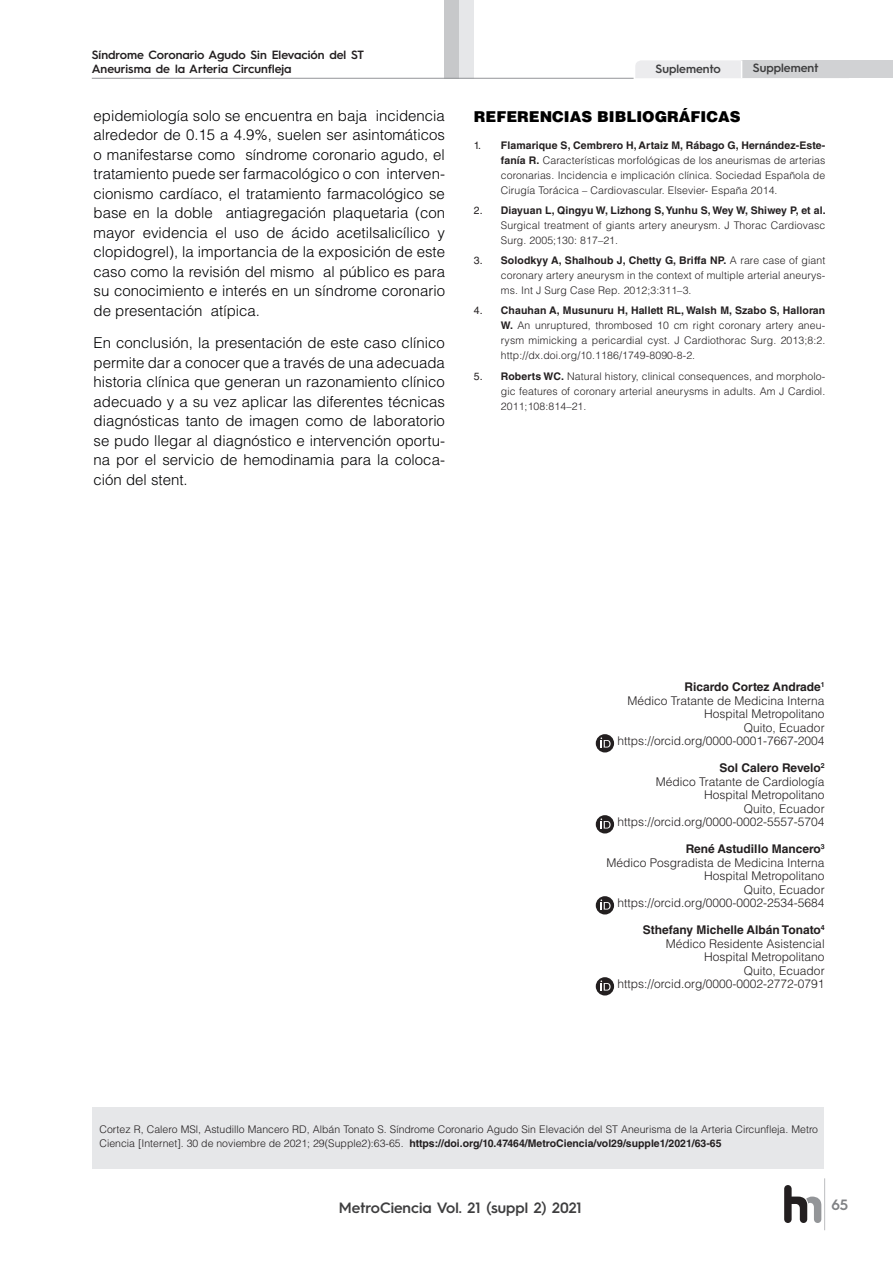
<style>
.page{position:relative;width:893px;height:1263px;background:#fff}
.page>*{position:absolute;margin:0;border:0;box-sizing:border-box;transform-origin:0 0}
.t1{font:300 15px/19.5px "Helvetica LT Std";color:#000002;text-align:justify}
.t2{font:600 15px "Hurme Geometric Sans 3";color:#3e3e3f}
.t3{font:900 15px "Helvetica LT Std";color:#000}
.t4{font:600 15px "Hurme Geometric Sans 3";color:#808285}
.t5{font:300 12px "Helvetica LT Std";color:#231f20}
.t6{font:700 12px "Helvetica LT Std";color:#231f20}
.t7{font:600 12px "Hurme Geometric Sans 3";color:#231f20}
.t8{font:600 12px "Hurme Geometric Sans 3";color:#3e3e3f}
.t9{font:300 10.5px/15px "Helvetica LT Std";letter-spacing:.01em;color:#231f20;text-align:justify}
.s1{font-weight:400}
.s2{font-weight:700}
</style>
<div class="page">
<hr style="left:824px;top:1178px;width:1px;height:52px;background:#bcbdc0">
<svg style="left:784px;top:1185px;width:37px;height:38px"></svg>
<div style="left:445px;top:0;width:14px;height:78px;background:#c7c8ca"></div>
<div style="left:459px;top:0;width:14px;height:78px;background:#e6e7e9"></div>
<hr style="left:92px;top:78px;width:542px;height:1px;background:#939598">
<div style="left:742px;top:60px;width:151px;height:18px;background:#d1d2d4"></div>
<div style="left:635px;top:60px;width:108px;height:18px;background:#ececee"></div>
<div style="left:596px;top:734px;width:18px;height:18px;background:#231f20;border-radius:50%"></div>
<svg style="left:601px;top:737px;width:10px;height:11px"></svg>
<svg style="left:596px;top:815px;width:18px;height:18px"></svg>
<svg style="left:601px;top:818px;width:10px;height:11px"></svg>
<svg style="left:596px;top:896px;width:18px;height:18px"></svg>
<svg style="left:601px;top:899px;width:10px;height:11px"></svg>
<svg style="left:596px;top:977px;width:18px;height:18px"></svg>
<svg style="left:601px;top:980px;width:10px;height:11px"></svg>
<div style="left:92px;top:1107px;width:732px;height:62px;background:#e6e7e9"></div>
<p class="t7" style="left:92px;top:47px;width:274px">Síndrome Coronario Agudo Sin Elevación del ST</p>
<p class="t7" style="left:92px;top:60px;width:201px">Aneurisma de la Arteria Circunfleja</p>
<p class="t1" style="left:94px;top:106px;width:353px">epidemiología solo se encuentra en baja incidencia alrededor de 0.15 a 4.9%, suelen ser asintomáticos o manifestarse como síndrome coronario agudo, el tratamiento puede ser farmacológico o con interven&shy;cionismo cardíaco, el tratamiento farmacológico se base en la doble antiagregación plaquetaria (con mayor evidencia el uso de ácido acetilsalicílico y clopidogrel), la importancia de la exposición de este caso como la revisión del mismo al público es para su conocimiento e interés en un síndrome coronario de presentación atípica.</p>
<p class="t1" style="left:94px;top:333px;width:353px">En conclusión, la presentación de este caso clínico permite dar a conocer que a través de una adecuada historia clínica que generan un razonamiento clínico adecuado y a su vez aplicar las diferentes técnicas diagnósticas tanto de imagen como de laboratorio se pudo llegar al diagnóstico e intervención oportu&shy;na por el servicio de hemodinamia para la coloca&shy;ción del stent.</p>
<p class="t8" style="left:656px;top:61px;width:67px">Suplemento</p>
<p class="t8" style="left:753px;top:60px;width:67px">Supplement</p>
<p class="t3" style="left:474px;top:107px;width:268px">REFERENCIAS BIBLIOGRÁFICAS</p>
<p class="t9" style="left:501px;top:138px;width:326px;text-indent:-27px"><span class="s1">1.</span> <span class="s2">Flamarique S, Cembrero H, Artaiz M, Rábago G, Hernández-Este&shy;fanía R.</span> Características morfológicas de los aneurismas de arterias coronarias. Incidencia e implicación clínica. Sociedad Española de Cirugía Torácica – Cardiovascular. Elsevier- España 2014.</p>
<p class="t9" style="left:501px;top:203px;width:326px;text-indent:-27px"><span class="s1">2.</span> <span class="s2">Diayuan L, Qingyu W, Lizhong S, Yunhu S, Wey W, Shiwey P, et al.<br></span>Surgical treatment of giants artery aneurysm. J Thorac Cardiovasc Surg. 2005;130: 817–21.</p>
<p class="t9" style="left:501px;top:253px;width:326px;text-indent:-27px"><span class="s1">3.</span> <span class="s2">Solodkyy A, Shalhoub J, Chetty G, Briffa NP.</span> A rare case of giant coronary artery aneurysm in the context of multiple arterial aneurys&shy;ms. Int J Surg Case Rep. 2012;3:311–3.</p>
<p class="t9" style="left:501px;top:303px;width:326px;text-indent:-27px"><span class="s1">4.</span> <span class="s2">Chauhan A, Musunuru H, Hallett RL, Walsh M, Szabo S, Halloran W.</span> An unruptured, thrombosed 10 cm right coronary artery aneu&shy;rysm mimicking a pericardial cyst. J Cardiothorac Surg. 2013;8:2. http://dx.doi.org/10.1186/1749-8090-8-2.</p>
<p class="t9" style="left:501px;top:368px;width:326px;text-indent:-27px"><span class="s1">5.</span> <span class="s2">Roberts WC.</span> Natural history, clinical consequences, and morpholo&shy;gic features of coronary arterial aneurysms in adults. Am J Cardiol.<br>2011;108:814–21.</p>
<p class="t6" style="left:684px;top:679px;width:142px">Ricardo Cortez Andrade<sup>1</sup></p>
<p class="t5" style="left:627px;top:693px;width:199px">Médico Tratante de Medicina Interna</p>
<p class="t5" style="left:704px;top:706px;width:122px">Hospital Metropolitano</p>
<p class="t5" style="left:744px;top:720px;width:82px">Quito, Ecuador</p>
<p class="t5" style="left:617px;top:733px;width:209px">https://orcid.org/0000-0001-7667-2004</p>
<p class="t6" style="left:720px;top:760px;width:107px">Sol Calero Revelo<sup>2</sup></p>
<p class="t5" style="left:656px;top:774px;width:170px">Médico Tratante de Cardiología</p>
<p class="t5" style="left:704px;top:787px;width:122px">Hospital Metropolitano</p>
<p class="t5" style="left:744px;top:801px;width:82px">Quito, Ecuador</p>
<p class="t5" style="left:617px;top:814px;width:209px">https://orcid.org/0000-0002-5557-5704</p>
<p class="t6" style="left:686px;top:841px;width:140px">René Astudillo Mancero<sup>3</sup></p>
<p class="t5" style="left:606px;top:855px;width:220px">Médico Posgradista de Medicina Interna</p>
<p class="t5" style="left:704px;top:868px;width:122px">Hospital Metropolitano</p>
<p class="t5" style="left:744px;top:882px;width:82px">Quito, Ecuador</p>
<p class="t5" style="left:617px;top:895px;width:209px">https://orcid.org/0000-0002-2534-5684</p>
<p class="t6" style="left:643px;top:922px;width:183px">Sthefany Michelle Albán Tonato<sup>4</sup></p>
<p class="t5" style="left:666px;top:936px;width:160px">Médico Residente Asistencial</p>
<p class="t5" style="left:704px;top:949px;width:122px">Hospital Metropolitano</p>
<p class="t5" style="left:744px;top:963px;width:82px">Quito, Ecuador</p>
<p class="t5" style="left:617px;top:976px;width:209px">https://orcid.org/0000-0002-2772-0791</p>
<p class="t9" style="left:100px;top:1123px;width:720px;line-height:13.5px">Cortez R, Calero MSl, Astudillo Mancero RD, Albán Tonato S. Síndrome Coronario Agudo Sin Elevación del ST Aneurisma de la Arteria Circunfleja. Metro<br>Ciencia [Internet]. 30 de noviembre de 2021; 29(Supple2):63-65. <span class="s2">https://doi.org/10.47464/MetroCiencia/vol29/supple1/2021/63-65</span></p>
<h1 class="t2" style="left:339px;top:1197px;width:244px">MetroCiencia Vol. 21 (suppl 2) 2021</h1>
<p class="t4" style="left:831px;top:1194px;width:18px">65</p>
</div>
